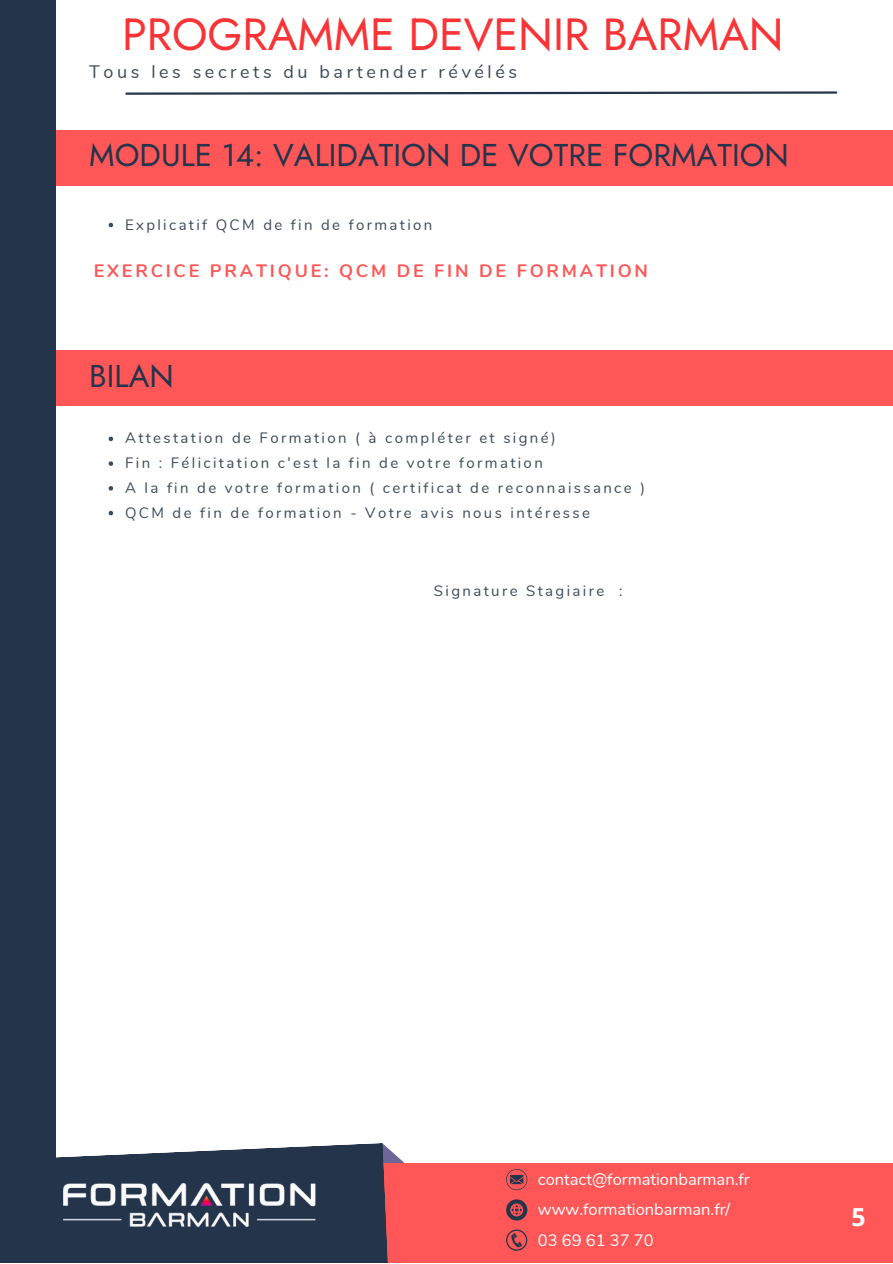
<style>
.page{position:relative;width:893px;height:1264px;background:#fff}
.page>*{position:absolute;margin:0;border:0;box-sizing:border-box;transform-origin:0 0}
.t1{font:45px "Jost";color:#fa3336}
.t2{font:31.5px "Jost";color:#24344b}
.t3{font:700 24.9px "Open Sans";color:#fff}
.t4{font:700 18px "Nunito";letter-spacing:.16em;color:#ff5757}
.t5{font:18px "Nunito";letter-spacing:.2em;color:#3b4b58}
.t6{font:16.5px "Nunito";color:#fff}
.t7{font:15px "Nunito";letter-spacing:.16em;color:#3b4b58}
</style>
<div class="page">
<svg style="left:389px;top:1149px;width:15px;height:13px"></svg>
<div style="left:362px;top:1162px;width:530px;height:100px;background:#ff5757"></div>
<svg style="left:0;top:1143px;width:389px;height:119px;fill:#24344b"></svg>
<img style="left:56px;top:1179px;width:265px;height:53px">
<svg style="left:506px;top:1169px;width:21px;height:21px"></svg>
<svg style="left:506px;top:1199px;width:21px;height:21px"></svg>
<svg style="left:506px;top:1229px;width:21px;height:21px"></svg>
<div style="left:0;top:0;width:56px;height:1162px;background:#24344b"></div>
<svg style="left:125px;top:91px;width:713px;height:4px"></svg>
<div style="left:56px;top:130px;width:836px;height:56px;background:#ff5757"></div>
<svg style="left:109px;top:223px;width:4px;height:4px"></svg>
<svg style="left:109px;top:436px;width:4px;height:5px"></svg>
<svg style="left:109px;top:461px;width:4px;height:5px"></svg>
<svg style="left:109px;top:486px;width:4px;height:4px"></svg>
<svg style="left:109px;top:511px;width:4px;height:4px"></svg>
<div style="left:56px;top:350px;width:836px;height:56px;background:#ff5757"></div>
<p class="t1" style="left:122px;top:2px;width:663px">PROGRAMME DEVENIR BARMAN</p>
<p class="t5" style="left:89px;top:60px;width:429px">Tous les secrets du bartender révélés</p>
<p class="t2" style="left:89px;top:132px;width:701px">MODULE 14: VALIDATION DE VOTRE FORMATION</p>
<p class="t7" style="left:125px;top:214px;width:309px">Explicatif QCM de fin de formation</p>
<p class="t4" style="left:94px;top:258px;width:555px">EXERCICE PRATIQUE: QCM DE FIN DE FORMATION</p>
<p class="t2" style="left:89px;top:353px;width:86px">BILAN</p>
<p class="t7" style="left:125px;top:428px;width:432px">Attestation de Formation ( à compléter et signé)</p>
<p class="t7" style="left:125px;top:453px;width:419px">Fin : Félicitation c'est la fin de votre formation</p>
<p class="t7" style="left:125px;top:477px;width:521px">A la fin de votre formation ( certificat de reconnaissance )</p>
<p class="t7" style="left:125px;top:502px;width:466px">QCM de fin de formation - Votre avis nous intéresse</p>
<p class="t7" style="left:434px;top:580px;width:190px">Signature Stagiaire :</p>
<p class="t6" style="left:537px;top:1168px;width:213px">contact@formationbarman.fr</p>
<p class="t6" style="left:537px;top:1198px;width:194px">www.formationbarman.fr/</p>
<p class="t6" style="left:537px;top:1228px;width:117px">03 69 61 37 70</p>
<p class="t3" style="left:851px;top:1199px;width:16px">5</p>
</div>
